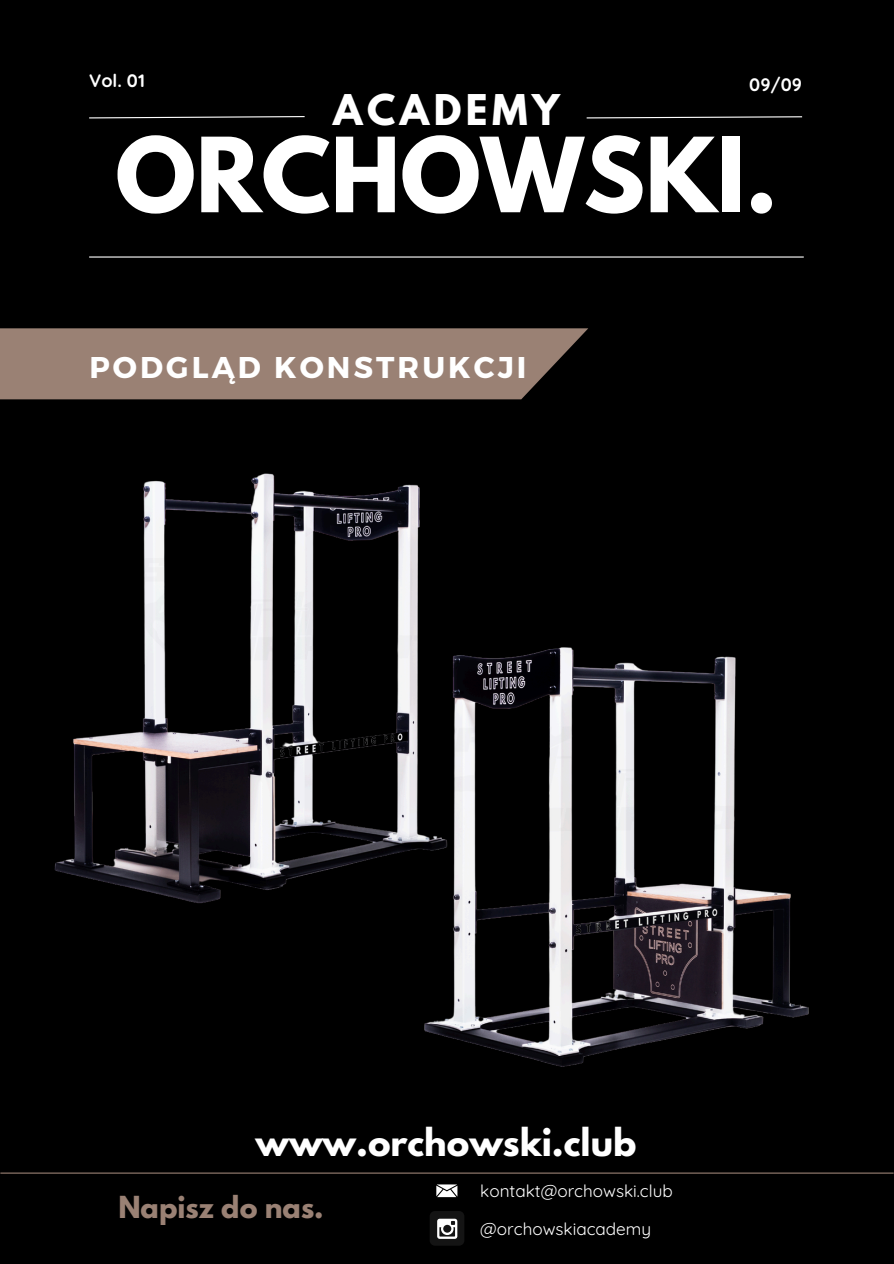
<style>
.page{position:relative;width:894px;height:1264px;background:#fff}
.page>*{position:absolute;margin:0;border:0;box-sizing:border-box;transform-origin:0 0}
.t1{font:700 91.65px "League Spartan";color:#fff}
.t2{font:700 37.5px "League Spartan";letter-spacing:.12em;color:#fff}
.t3{font:700 34.05px "League Spartan";color:#fff}
.t4{font:700 30px "Montserrat";letter-spacing:.105em;color:#fff}
.t5{font:700 26.85px "League Spartan";color:#9a8174}
.t6{font:700 18px "Quicksand";color:#fff}
.t7{font:17.1px "Quicksand";color:#fff}
</style>
<div class="page">
<div style="left:0;top:0;width:893px;height:1263px;background:#000"></div>
<img style="left:42px;top:399px;width:422px;height:504px">
<img style="left:402px;top:617px;width:407px;height:450px">
<svg style="left:0;top:328px;width:588px;height:71px;background:#90796d"></svg>
<hr style="left:89px;top:256px;width:714px;height:1px;background:#fff">
<svg style="left:89px;top:116px;width:216px;height:3px"></svg>
<svg style="left:586px;top:116px;width:217px;height:3px"></svg>
<div style="left:429px;top:1210px;width:35px;height:35px;background:#141414;border-radius:5px"></div>
<svg style="left:437px;top:1218px;width:20px;height:20px"></svg>
<svg style="left:430px;top:1173px;width:33px;height:25px"></svg>
<hr style="left:0;top:1172px;width:893px;height:1px;background:#9a8174">
<p class="t6" style="left:89px;top:69px;width:57px">Vol. 01</p>
<p class="t6" style="left:749px;top:73px;width:54px">09/09</p>
<h2 class="t2" style="left:333px;top:92px;width:228px">ACADEMY</h2>
<h6 class="t1" style="left:115px;top:130px;width:663px">ORCHOWSKI.</h6>
<h6 class="t4" style="left:89px;top:348px;width:438px">PODGLĄD KONSTRUKCJI</h6>
<p class="t3" style="left:255px;top:1125px;width:382px">www.orchowski.club</p>
<h4 class="t5" style="left:118px;top:1193px;width:207px">Napisz do nas.</h4>
<h1 class="t7" style="left:480px;top:1179px;width:194px">kontakt@orchowski.club</h1>
<p class="t7" style="left:480px;top:1218px;width:172px">@orchowskiacademy</p>
</div>
